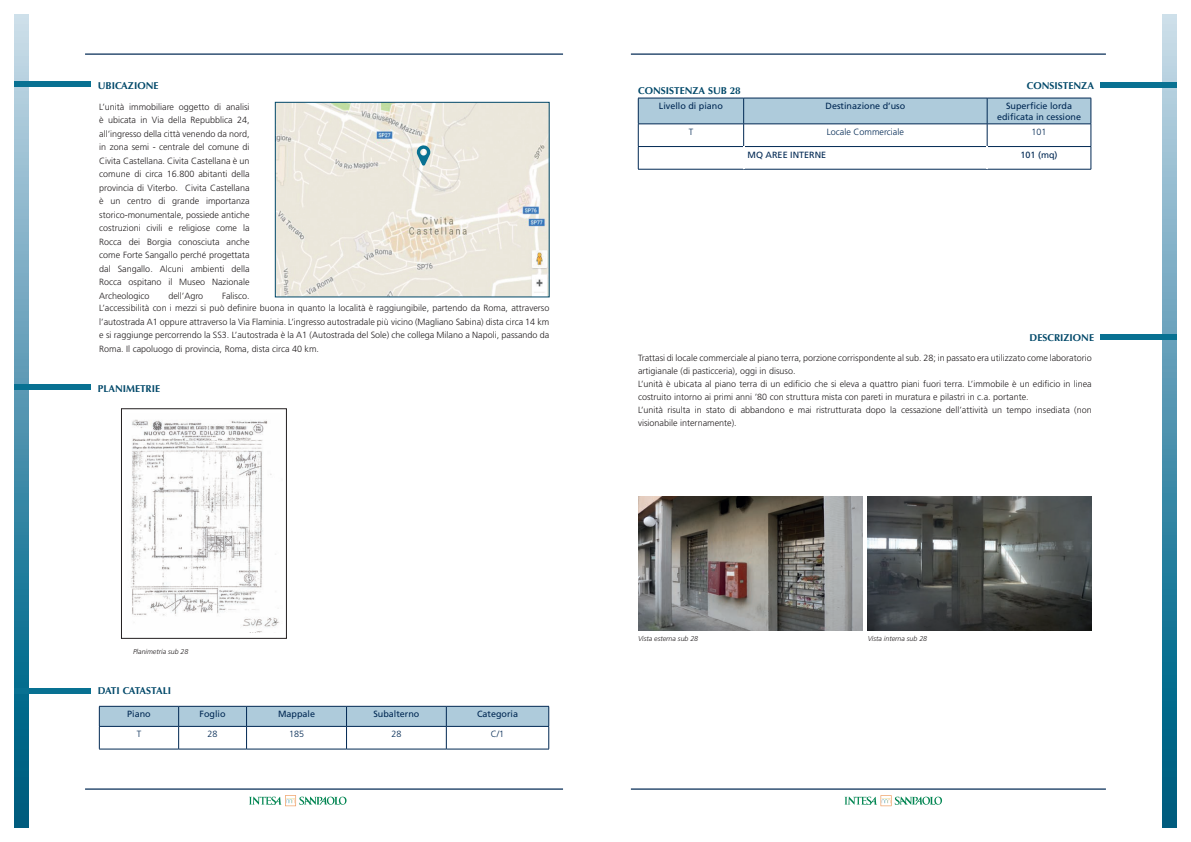
<style>
.page{position:relative;width:1191px;height:842px;background:#fff}
.page>*{position:absolute;margin:0;border:0;box-sizing:border-box;transform-origin:0 0}
.t1{font:700 10px "Optima";color:#004869}
.t2{font:700 10px "Optima";letter-spacing:-.045em;color:#004869}
.t3{font:300 9px/13.5px "Frutiger";color:#231f20}
.t4{font:9px/10.8px "Frutiger";color:#002853;text-align:center}
.t5{font:300 9px "Frutiger";color:#002853}
.t6{font:italic 300 7px "Frutiger";color:#231f20}
</style>
<div class="page">
<svg style="left:1162px;top:14px;width:14px;height:814px;background:#5396b0"></svg>
<svg style="left:14px;top:14px;width:14px;height:814px;background:#5496b1"></svg>
<hr style="left:85px;top:54px;width:478px;height:1px;background:#002853">
<hr style="left:631px;top:54px;width:475px;height:1px;background:#002853">
<hr style="left:85px;top:789px;width:478px;height:1px;background:#002853">
<hr style="left:631px;top:789px;width:475px;height:1px;background:#002853">
<svg style="left:249px;top:795px;width:97px;height:11px"></svg>
<svg style="left:844px;top:795px;width:98px;height:11px"></svg>
<div style="left:14px;top:81px;width:77px;height:6px;background:#087192"></div>
<div style="left:14px;top:384px;width:77px;height:6px;background:#087192"></div>
<div style="left:1100px;top:334px;width:76px;height:6px;background:#087192"></div>
<div style="left:1100px;top:82px;width:76px;height:5px;background:#087192"></div>
<div style="left:14px;top:688px;width:77px;height:6px;background:#087192"></div>
<img style="left:867px;top:496px;width:224px;height:135px">
<img style="left:638px;top:496px;width:224px;height:135px">
<svg style="left:99px;top:706px;width:450px;height:43px"></svg>
<hr style="left:99px;top:749px;width:80px;height:1px;background:#002853">
<hr style="left:179px;top:749px;width:67px;height:1px;background:#002853">
<hr style="left:246px;top:749px;width:100px;height:1px;background:#002853">
<hr style="left:346px;top:749px;width:100px;height:1px;background:#002853">
<hr style="left:446px;top:749px;width:103px;height:1px;background:#002853">
<img style="left:277px;top:104px;width:270px;height:191px">
<div style="left:275px;top:102px;width:274px;height:195px;border:1px solid #004869"></div>
<svg style="left:417px;top:145px;width:13px;height:21px"></svg>
<div style="left:121px;top:408px;width:166px;height:231px;border:1px solid #231f20"></div>
<img style="left:131px;top:419px;width:149px;height:213px">
<hr style="left:638px;top:169px;width:105px;height:1px;background:#002853">
<hr style="left:743px;top:169px;width:244px;height:1px;background:#002853">
<hr style="left:987px;top:169px;width:104px;height:1px;background:#002853">
<svg style="left:638px;top:98px;width:453px;height:71px"></svg>
<p class="t1" style="left:98px;top:79px;width:62px">UBICAZIONE</p>
<p class="t3" style="left:99px;top:100px;width:152px;text-align:justify">L’unità immobiliare oggetto di analisi è ubicata in Via della Repubblica 24, all’ingresso della città venendo da nord, in zona semi - centrale del comune di Civita Castellana. Civita Castellana è un comune di circa 16.800 abitanti della provincia di Viterbo. Civita Castellana è un centro di grande importanza storico-monumentale, possiede antiche costruzioni civili e religiose come la Rocca dei Borgia conosciuta anche come Forte Sangallo perché progettata dal Sangallo. Alcuni ambienti della Rocca ospitano il Museo Nazionale Archeologico</p>
<p class="t3" style="left:168px;top:289px;width:36px">dell’Agro</p>
<p class="t3" style="left:222px;top:289px;width:29px">Falisco.</p>
<p class="t3" style="left:99px;top:301px;width:451px;text-align:justify">L’accessibilità con i mezzi si può definire buona in quanto la località è raggiungibile, partendo da Roma, attraverso l’autostrada A1 oppure attraverso la Via Flaminia. L’ingresso autostradale più vicino (Magliano Sabina) dista circa 14 km e si raggiunge percorrendo la SS3. L’autostrada è la A1 (Autostrada del Sole) che collega Milano a Napoli, passando da Roma. Il capoluogo di provincia, Roma, dista circa 40 km.</p>
<p class="t1" style="left:98px;top:383px;width:64px">PLANIMETRIE</p>
<p class="t6" style="left:133px;top:647px;width:57px">Planimetria sub 28</p>
<p class="t2" style="left:98px;top:685px;width:75px">DATI CATASTALI</p>
<p class="t4" style="left:127px;top:709px;width:25px">Piano</p>
<p class="t4" style="left:200px;top:709px;width:28px">Foglio</p>
<p class="t4" style="left:278px;top:709px;width:39px">Mappale</p>
<p class="t4" style="left:373px;top:709px;width:48px">Subalterno</p>
<p class="t4" style="left:477px;top:709px;width:43px">Categoria</p>
<p class="t5" style="left:137px;top:729px;width:6px">T</p>
<p class="t5" style="left:208px;top:729px;width:12px">28</p>
<p class="t5" style="left:289px;top:729px;width:17px">185</p>
<p class="t5" style="left:391px;top:729px;width:12px">28</p>
<p class="t5" style="left:491px;top:729px;width:15px">C/1</p>
<p class="t1" style="left:1026px;top:79px;width:69px">CONSISTENZA</p>
<p class="t1" style="left:638px;top:84px;width:104px">CONSISTENZA SUB 28</p>
<p class="t4" style="left:659px;top:100px;width:66px">Livello di piano</p>
<p class="t4" style="left:825px;top:100px;width:81px">Destinazione d’uso</p>
<p class="t4" style="left:997px;top:100px;width:86px">Superficie lorda edificata in cessione</p>
<p class="t5" style="left:688px;top:127px;width:6px">T</p>
<p class="t5" style="left:827px;top:127px;width:78px">Locale Commerciale</p>
<p class="t5" style="left:1031px;top:127px;width:17px">101</p>
<p class="t4" style="left:747px;top:149px;width:80px">MQ AREE INTERNE</p>
<p class="t4" style="left:1020px;top:149px;width:39px">101 (mq)</p>
<p class="t1" style="left:1029px;top:332px;width:66px">DESCRIZIONE</p>
<p class="t3" style="left:638px;top:351px;width:455px;line-height:13px">Trattasi di locale commerciale al piano terra, porzione corrispondente al sub. 28; in passato era utilizzato come laboratorio artigianale (di pasticceria), oggi in disuso.</p>
<p class="t3" style="left:638px;top:377px;width:455px;line-height:13px">L’unità è ubicata al piano terra di un edificio che si eleva a quattro piani fuori terra. L’immobile è un edificio in linea costruito intorno ai primi anni ’80 con struttura mista con pareti in muratura e pilastri in c.a. portante.</p>
<p class="t3" style="left:638px;top:403px;width:455px;line-height:13px">L’unità risulta in stato di abbandono e mai ristrutturata dopo la cessazione dell’attività un tempo insediata (non visionabile internamente).</p>
<p class="t6" style="left:638px;top:634px;width:62px">Vista esterna sub 28</p>
<p class="t6" style="left:867px;top:634px;width:61px">Vista interna sub 28</p>
</div>
